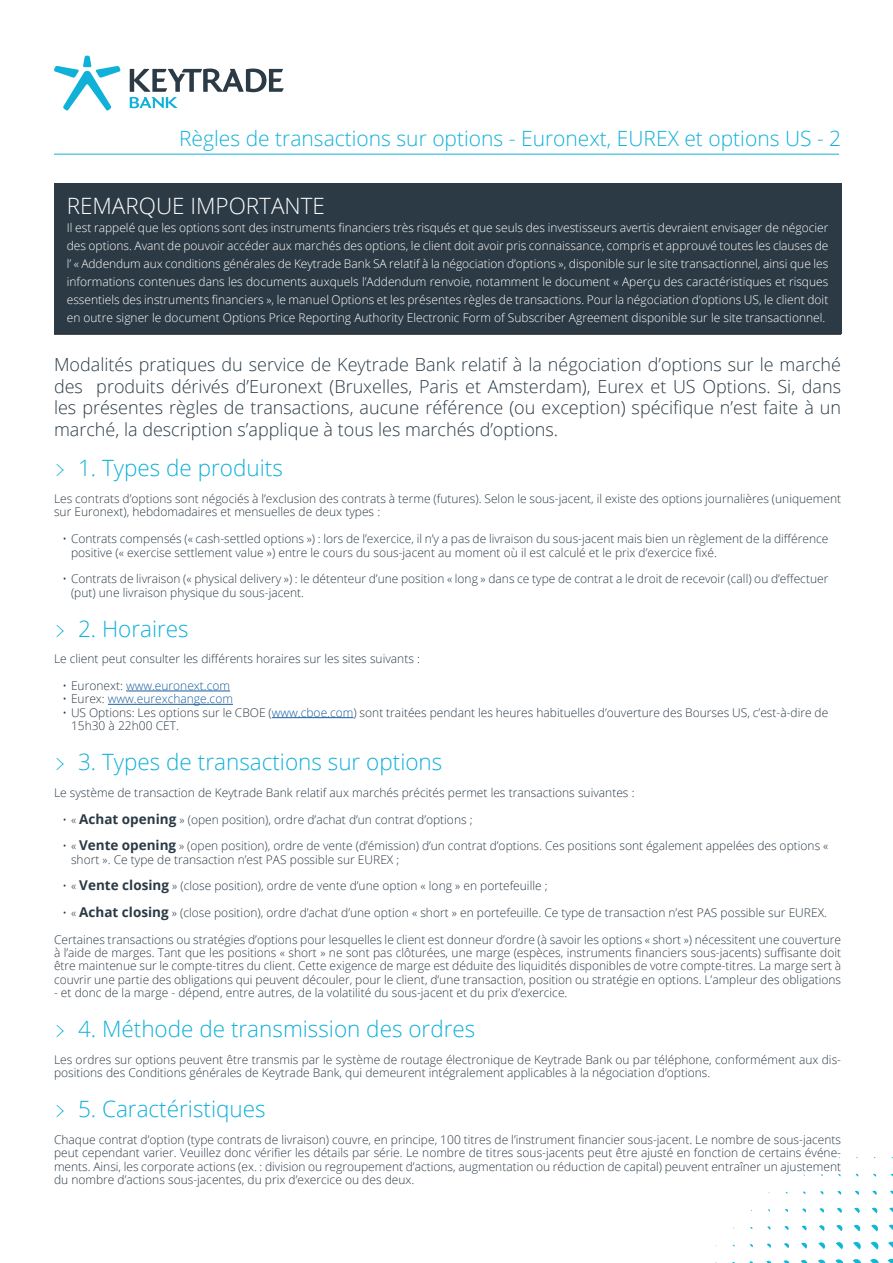
<style>
.page{position:relative;width:893px;height:1263px;background:#fff}
.page>*{position:absolute;margin:0;border:0;box-sizing:border-box;transform-origin:0 0}
.t1{font:300 22.5px "Open Sans";color:#10b1d8}
.t2{font:300 22.5px "Open Sans";color:#fff}
.t3{font:300 21px "Open Sans";color:#10b1d8}
.t4{font:300 18px/21.6px "Open Sans";color:#2b3a45;text-align:justify}
.t5{font:300 12px/13.4px "Open Sans";color:#2b3a45}
.t6{font:300 12px/18px "Open Sans";color:#fff;text-align:justify}
.t7{font:300 12px "Open Sans";color:#175d9e}
.s1{font-family:"arrows";font-weight:400;font-size:12px}
.s2{color:#2b3a45}
.s3{color:#175d9e}
.s4{font-weight:700;font-size:13.5px}
</style>
<div class="page">
<svg style="left:130px;top:69px;width:154px;height:39px"></svg>
<svg style="left:54px;top:56px;width:67px;height:55px"></svg>
<hr style="left:54px;top:154px;width:785px;height:1px;background:#10b1d8">
<svg style="left:855px;top:1191px;width:4px;height:4px"></svg>
<svg style="left:872px;top:1191px;width:5px;height:4px"></svg>
<svg style="left:802px;top:1208px;width:4px;height:4px"></svg>
<svg style="left:819px;top:1208px;width:5px;height:5px"></svg>
<svg style="left:837px;top:1208px;width:5px;height:5px"></svg>
<svg style="left:854px;top:1208px;width:6px;height:5px"></svg>
<svg style="left:872px;top:1208px;width:5px;height:5px"></svg>
<svg style="left:889px;top:1207px;width:4px;height:6px"></svg>
<svg style="left:784px;top:1226px;width:5px;height:4px"></svg>
<svg style="left:802px;top:1225px;width:5px;height:5px"></svg>
<svg style="left:819px;top:1225px;width:5px;height:6px"></svg>
<svg style="left:836px;top:1225px;width:6px;height:6px"></svg>
<svg style="left:854px;top:1225px;width:6px;height:6px"></svg>
<svg style="left:871px;top:1225px;width:7px;height:6px"></svg>
<svg style="left:889px;top:1225px;width:4px;height:5px"></svg>
<svg style="left:767px;top:1243px;width:4px;height:5px"></svg>
<svg style="left:784px;top:1243px;width:5px;height:5px"></svg>
<svg style="left:801px;top:1243px;width:6px;height:6px"></svg>
<svg style="left:818px;top:1242px;width:7px;height:7px"></svg>
<svg style="left:836px;top:1242px;width:7px;height:7px"></svg>
<svg style="left:853px;top:1242px;width:8px;height:7px"></svg>
<svg style="left:871px;top:1242px;width:7px;height:8px"></svg>
<svg style="left:888px;top:1242px;width:5px;height:6px"></svg>
<svg style="left:783px;top:1260px;width:6px;height:3px"></svg>
<svg style="left:801px;top:1260px;width:6px;height:3px"></svg>
<svg style="left:818px;top:1259px;width:7px;height:4px"></svg>
<svg style="left:835px;top:1259px;width:8px;height:4px"></svg>
<svg style="left:853px;top:1259px;width:8px;height:4px"></svg>
<svg style="left:870px;top:1259px;width:9px;height:4px"></svg>
<svg style="left:888px;top:1259px;width:5px;height:4px"></svg>
<hr style="left:126px;top:691px;width:104px;height:1px;background:#175d9e">
<hr style="left:108px;top:704px;width:125px;height:1px;background:#175d9e">
<hr style="left:272px;top:717px;width:81px;height:1px;background:#175d9e">
<div style="left:54px;top:184px;width:787px;height:150px;background:#2b3a45"></div>
<hr style="left:54px;top:334px;width:787px;height:1px;background:#231f20">
<h2 class="t3" style="left:179px;top:124px;width:664px">Règles de transactions sur options - Euronext, EUREX et options US - 2</h2>
<h1 class="t2" style="left:67px;top:190px;width:260px">REMARQUE IMPORTANTE</h1>
<p class="t6" style="left:67px;top:218px;width:763px">Il est rappelé que les options sont des instruments financiers très risqués et que seuls des investisseurs avertis devraient envisager de négocier des options. Avant de pouvoir accéder aux marchés des options, le client doit avoir pris connaissance, compris et approuvé toutes les clauses de l’ « Addendum aux conditions générales de Keytrade Bank SA relatif à la négociation d’options », disponible sur le site transactionnel, ainsi que les informations contenues dans les documents auxquels l’Addendum renvoie, notamment le document « Aperçu des caractéristiques et risques essentiels des instruments financiers », le manuel Options et les présentes règles de transactions. Pour la négociation d’options US, le client doit en outre signer le document Options Price Reporting Authority Electronic Form of Subscriber Agreement disponible sur le site transactionnel.</p>
<p class="t4" style="left:54px;top:353px;width:789px">Modalités pratiques du service de Keytrade Bank relatif à la négociation d’options sur le marché des produits dérivés d’Euronext (Bruxelles, Paris et Amsterdam), Eurex et US Options. Si, dans les présentes règles de transactions, aucune référence (ou exception) spécifique n’est faite à un marché, la description s’applique à tous les marchés d’options.</p>
<h1 class="t1" style="left:54px;top:453px;width:230px"><span class="s1">$</span> 1. Types de produits</h1>
<p class="t5" style="left:54px;top:492px;width:789px">Les contrats d’options sont négociés à l’exclusion des contrats à terme (futures). Selon le sous-jacent, il existe des options journalières (uniquement sur Euronext), hebdomadaires et mensuelles de deux types :</p>
<p class="t5" style="left:71px;top:532px;width:759px;text-indent:-9px">• Contrats compensés (« cash-settled options ») : lors de l’exercice, il n’y a pas de livraison du sous-jacent mais bien un règlement de la différence positive (« exercise settlement value ») entre le cours du sous-jacent au moment où il est calculé et le prix d’exercice fixé.</p>
<p class="t5" style="left:71px;top:572px;width:759px;text-indent:-9px">• Contrats de livraison (« physical delivery ») : le détenteur d’une position « long » dans ce type de contrat a le droit de recevoir (call) ou d’effectuer (put) une livraison physique du sous-jacent.</p>
<h1 class="t1" style="left:54px;top:613px;width:136px"><span class="s1">$</span> 2. Horaires</h1>
<p class="t5" style="left:54px;top:652px;width:367px">Le client peut consulter les différents horaires sur les sites suivants :</p>
<p class="t7" style="left:63px;top:677px;width:169px"><span class="s2">• Euronext:</span> www.euronext.com</p>
<p class="t7" style="left:63px;top:691px;width:172px"><span class="s2">• Eurex:</span> www.eurexchange.com</p>
<p class="t5" style="left:71px;top:705px;width:759px;text-indent:-9px">• US Options: Les options sur le CBOE (<span class="s3">www.cboe.com</span>) sont traitées pendant les heures habituelles d’ouverture des Bourses US, c’est-à-dire de<br>15h30 à 22h00 CET.</p>
<h1 class="t1" style="left:54px;top:746px;width:390px"><span class="s1">$</span> 3. Types de transactions sur options</h1>
<p class="t5" style="left:54px;top:785px;width:582px">Le système de transaction de Keytrade Bank relatif aux marchés précités permet les transactions suivantes :</p>
<p class="t5" style="left:63px;top:812px;width:412px">• « <span class="s4">Achat opening</span> » (open position), ordre d’achat d’un contrat d’options ;</p>
<p class="t5" style="left:71px;top:839px;width:759px;text-indent:-9px">• « <span class="s4">Vente opening</span> » (open position), ordre de vente (d’émission) d’un contrat d’options. Ces positions sont également appelées des options « short ». Ce type de transaction n’est PAS possible sur EUREX ;</p>
<p class="t5" style="left:63px;top:879px;width:487px">• « <span class="s4">Vente closing</span> » (close position), ordre de vente d’une option « long » en portefeuille ;</p>
<p class="t5" style="left:63px;top:906px;width:766px">• « <span class="s4">Achat closing</span> » (close position), ordre d’achat d’une option « short » en portefeuille. Ce type de transaction n’est PAS possible sur EUREX.</p>
<p class="t5" style="left:54px;top:932px;width:789px;text-align:justify">Certaines transactions ou stratégies d’options pour lesquelles le client est donneur d’ordre (à savoir les options « short ») nécessitent une couverture à l’aide de marges. Tant que les positions « short » ne sont pas clôturées, une marge (espèces, instruments financiers sous-jacents) suffisante doit être maintenue sur le compte-titres du client. Cette exigence de marge est déduite des liquidités disponibles de votre compte-titres. La marge sert à couvrir une partie des obligations qui peuvent découler, pour le client, d’une transaction, position ou stratégie en options. L’ampleur des obligations</p>
<p class="t5" style="left:54px;top:986px;width:515px">- et donc de la marge - dépend, entre autres, de la volatilité du sous-jacent et du prix d’exercice.</p>
<h1 class="t1" style="left:54px;top:1013px;width:423px"><span class="s1">$</span> 4. Méthode de transmission des ordres</h1>
<p class="t5" style="left:54px;top:1052px;width:789px">Les ordres sur options peuvent être transmis par le système de routage électronique de Keytrade Bank ou par téléphone, conformément aux dis&shy;positions des Conditions générales de Keytrade Bank, qui demeurent intégralement applicables à la négociation d’options.</p>
<h1 class="t1" style="left:54px;top:1094px;width:213px"><span class="s1">$</span> 5. Caractéristiques</h1>
<p class="t5" style="left:54px;top:1133px;width:789px;text-align:justify">Chaque contrat d’option (type contrats de livraison) couvre, en principe, 100 titres de l’instrument financier sous-jacent. Le nombre de sous-jacents peut cependant varier. Veuillez donc vérifier les détails par série. Le nombre de titres sous-jacents peut être ajusté en fonction de certains événe&shy;ments. Ainsi, les corporate actions (ex. : division ou regroupement d’actions, augmentation ou réduction de capital) peuvent entraîner un ajustement du nombre d’actions sous-jacentes, du prix d’exercice ou des deux.</p>
</div>
